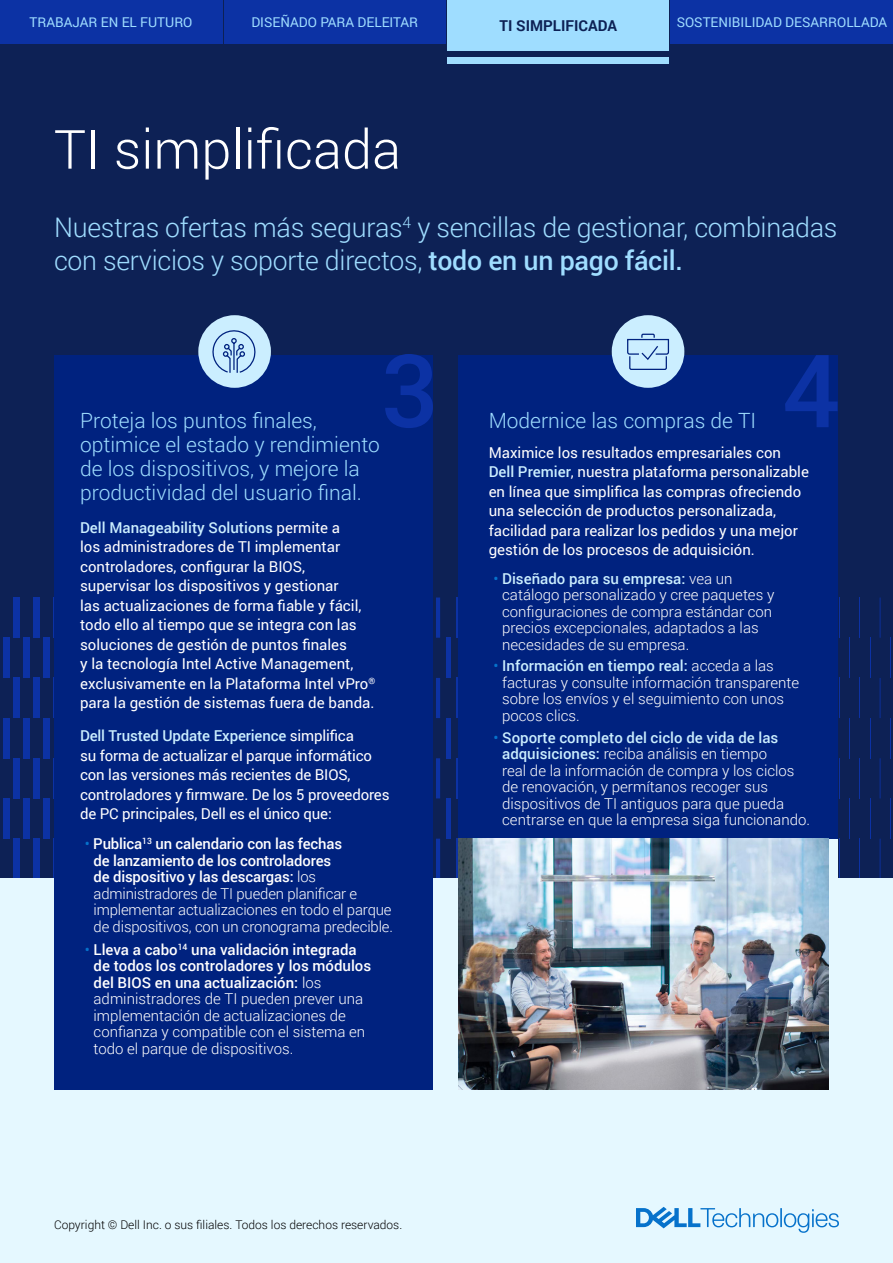
<style>
.page{position:relative;width:893px;height:1263px;background:#fff}
.page>*{position:absolute;margin:0;border:0;box-sizing:border-box;transform-origin:0 0}
.t1{font:300 54px "Roboto";color:#fff}
.t2{font:300 27px/32.4px "Roboto";letter-spacing:-.01em;color:#9fddff}
.t3{font:300 21px/24px "Roboto";color:#9fddff}
.t4{font:300 15px/16.5px "Roboto";color:#fff}
.t5{font:15px/19.5px "Roboto";color:#fff}
.t6{font:700 15px "Roboto";color:#0d2155}
.t7{font:13.5px "Roboto";color:#9fddff}
.t8{font:300 12px "Roboto";color:#000}
.s1{font-weight:500}
.s2{font-weight:500;color:#cbeeff}
.s3{font-weight:400;color:#0672cb}
</style>
<div class="page">
<div style="left:0;top:0;width:893px;height:879px;background:#0d2155"></div>
<hr style="left:839px;top:839px;width:1px;height:40px;background:#0c32a4">
<hr style="left:880px;top:839px;width:1px;height:40px;background:#0c32a4">
<div style="left:33px;top:839px;width:7px;height:40px;background:#0c32a4"></div>
<hr style="left:436px;top:839px;width:4px;height:40px;background:#0c32a4">
<hr style="left:859px;top:839px;width:1px;height:40px;background:#0c32a4">
<div style="left:13px;top:839px;width:6px;height:40px;background:#0c32a4"></div>
<div style="left:53px;top:839px;width:7px;height:40px;background:#0c32a4"></div>
<hr style="left:456px;top:839px;width:4px;height:40px;background:#0c32a4">
<hr style="left:849px;top:798px;width:1px;height:41px;background:#0c32a4">
<hr style="left:890px;top:798px;width:1px;height:41px;background:#0c32a4">
<div style="left:3px;top:798px;width:6px;height:41px;background:#0c32a4"></div>
<div style="left:43px;top:798px;width:7px;height:41px;background:#0c32a4"></div>
<hr style="left:446px;top:798px;width:4px;height:41px;background:#0c32a4">
<hr style="left:870px;top:798px;width:1px;height:41px;background:#0c32a4">
<div style="left:23px;top:798px;width:6px;height:41px;background:#0c32a4"></div>
<hr style="left:839px;top:758px;width:1px;height:40px;background:#0c32a4">
<hr style="left:880px;top:758px;width:1px;height:40px;background:#0c32a4">
<div style="left:33px;top:758px;width:7px;height:40px;background:#0c32a4"></div>
<hr style="left:436px;top:758px;width:4px;height:40px;background:#0c32a4">
<hr style="left:859px;top:758px;width:1px;height:40px;background:#0c32a4">
<div style="left:13px;top:758px;width:6px;height:40px;background:#0c32a4"></div>
<div style="left:53px;top:758px;width:7px;height:40px;background:#0c32a4"></div>
<hr style="left:456px;top:758px;width:4px;height:40px;background:#0c32a4">
<hr style="left:849px;top:718px;width:1px;height:40px;background:#0c32a4">
<hr style="left:890px;top:718px;width:1px;height:40px;background:#0c32a4">
<div style="left:3px;top:718px;width:6px;height:40px;background:#0c32a4"></div>
<div style="left:43px;top:718px;width:7px;height:40px;background:#0c32a4"></div>
<hr style="left:446px;top:718px;width:4px;height:40px;background:#0c32a4">
<hr style="left:870px;top:718px;width:1px;height:40px;background:#0c32a4">
<div style="left:23px;top:718px;width:6px;height:40px;background:#0c32a4"></div>
<hr style="left:839px;top:678px;width:1px;height:40px;background:#0c32a4">
<hr style="left:880px;top:678px;width:1px;height:40px;background:#0c32a4">
<div style="left:33px;top:678px;width:7px;height:40px;background:#0c32a4"></div>
<hr style="left:436px;top:678px;width:4px;height:40px;background:#0c32a4">
<hr style="left:859px;top:678px;width:1px;height:40px;background:#0c32a4">
<div style="left:13px;top:678px;width:6px;height:40px;background:#0c32a4"></div>
<div style="left:53px;top:678px;width:7px;height:40px;background:#0c32a4"></div>
<hr style="left:456px;top:678px;width:4px;height:40px;background:#0c32a4">
<hr style="left:849px;top:638px;width:1px;height:40px;background:#0c32a4">
<hr style="left:890px;top:638px;width:1px;height:40px;background:#0c32a4">
<div style="left:3px;top:638px;width:6px;height:40px;background:#0c32a4"></div>
<div style="left:43px;top:638px;width:7px;height:40px;background:#0c32a4"></div>
<hr style="left:446px;top:638px;width:4px;height:40px;background:#0c32a4">
<hr style="left:870px;top:638px;width:1px;height:40px;background:#0c32a4">
<div style="left:23px;top:638px;width:6px;height:40px;background:#0c32a4"></div>
<hr style="left:839px;top:597px;width:1px;height:41px;background:#0c32a4">
<hr style="left:880px;top:597px;width:1px;height:41px;background:#0c32a4">
<div style="left:33px;top:597px;width:7px;height:41px;background:#0c32a4"></div>
<hr style="left:436px;top:597px;width:4px;height:41px;background:#0c32a4">
<hr style="left:859px;top:597px;width:1px;height:41px;background:#0c32a4">
<div style="left:13px;top:597px;width:6px;height:41px;background:#0c32a4"></div>
<div style="left:53px;top:597px;width:7px;height:41px;background:#0c32a4"></div>
<hr style="left:456px;top:597px;width:4px;height:41px;background:#0c32a4">
<div style="left:0;top:879px;width:893px;height:384px;background:#e5f8ff"></div>
<div style="left:54px;top:355px;width:379px;height:734px;background:#00227f"></div>
<div style="left:458px;top:355px;width:379px;height:603px;background:#00227f"></div>
<div style="left:458px;top:839px;width:379px;height:250px;background:#e5f8ff"></div>
<img style="left:458px;top:839px;width:371px;height:250px">
<div style="left:612px;top:315px;width:72px;height:73px;background:#cbeeff;border-radius:50%"></div>
<div style="left:198px;top:315px;width:73px;height:73px;background:#cbeeff;border-radius:50%"></div>
<svg style="left:212px;top:330px;width:44px;height:43px"></svg>
<svg style="left:627px;top:333px;width:43px;height:37px"></svg>
<svg style="left:385px;top:354px;width:48px;height:74px"></svg>
<svg style="left:785px;top:355px;width:52px;height:72px"></svg>
<svg style="left:636px;top:1207px;width:203px;height:26px"></svg>
<div style="left:447px;top:57px;width:222px;height:7px;background:#9fddff"></div>
<div style="left:447px;top:0;width:222px;height:50px;background:#9fddff"></div>
<div style="left:0;top:0;width:222px;height:44px;background:#0c32a4"></div>
<div style="left:224px;top:0;width:221px;height:44px;background:#0c32a4"></div>
<div style="left:671px;top:0;width:222px;height:44px;background:#0c32a4"></div>
<p class="t7" style="left:30px;top:13px;width:164px">TRABAJAR EN EL FUTURO</p>
<p class="t7" style="left:251px;top:13px;width:168px">DISEÑADO PARA DELEITAR</p>
<p class="t6" style="left:499px;top:15px;width:119px">TI SIMPLIFICADA</p>
<p class="t7" style="left:677px;top:13px;width:212px">SOSTENIBILIDAD DESARROLLADA</p>
<h1 class="t1" style="left:54px;top:112px;width:349px">TI simplificada</h1>
<h2 class="t2" style="left:54px;top:211px;width:785px">Nuestras ofertas más seguras<sup>4</sup> y sencillas de gestionar, combinadas con servicios y soporte directos, <span class="s1">todo en un pago fácil.</span></h2>
<h3 class="t3" style="left:80px;top:407px;width:301px">Proteja los puntos finales, optimice el estado y rendimiento de los dispositivos, y mejore la productividad del usuario final.</h3>
<p class="t5" style="left:80px;top:517px;width:297px"><span class="s2">Dell Manageability Solutions</span> permite a<br>los administradores de TI implementar controladores, configurar la BIOS, supervisar los dispositivos y gestionar<br>las actualizaciones de forma fiable y fácil, todo ello al tiempo que se integra con las soluciones de gestión de puntos finales<br>y la tecnología Intel Active Management, exclusivamente en la Plataforma Intel vPro<sup>® </sup>para la gestión de sistemas fuera de banda.</p>
<p class="t5" style="left:80px;top:725px;width:311px"><span class="s2">Dell Trusted Update Experience</span> simplifica<br>su forma de actualizar el parque informático con las versiones más recientes de BIOS, controladores y firmware. De los 5 proveedores de PC principales, Dell es el único que:</p>
<p class="t4" style="left:94px;top:835px;width:301px;text-indent:-9px"><span class="s3">•</span> <span class="s1">Publica</span><sup>13</sup> <span class="s1">un calendario con las fechas<br>de lanzamiento de los controladores<br>de dispositivo y las descargas:</span> los administradores de TI pueden planificar e implementar actualizaciones en todo el parque de dispositivos, con un cronograma predecible.</p>
<p class="t4" style="left:94px;top:941px;width:279px;text-indent:-9px"><span class="s3">•</span> <span class="s1">Lleva a cabo</span><sup>14</sup> <span class="s1">una validación integrada de todos los controladores y los módulos del BIOS en una actualización:</span> los administradores de TI pueden prever una implementación de actualizaciones de confianza y compatible con el sistema en todo el parque de dispositivos.</p>
<p class="t8" style="left:54px;top:1217px;width:350px">Copyright © Dell Inc. o sus filiales. Todos los derechos reservados.</p>
<h3 class="t3" style="left:489px;top:407px;width:269px">Modernice las compras de TI</h3>
<p class="t5" style="left:489px;top:442px;width:322px">Maximice los resultados empresariales con <span class="s2">Dell Premier</span>, nuestra plataforma personalizable en línea que simplifica las compras ofreciendo una selección de productos personalizada, facilidad para realizar los pedidos y una mejor gestión de los procesos de adquisición.</p>
<p class="t4" style="left:502px;top:569px;width:274px;text-indent:-9px"><span class="s3">•</span> <span class="s2">Diseñado para su empresa:</span> vea un catálogo personalizado y cree paquetes y configuraciones de compra estándar con precios excepcionales, adaptados a las necesidades de su empresa.</p>
<p class="t4" style="left:502px;top:657px;width:299px;text-indent:-9px"><span class="s3">•</span> <span class="s2">Información en tiempo real:</span> acceda a las facturas y consulte información transparente sobre los envíos y el seguimiento con unos pocos clics.</p>
<p class="t4" style="left:502px;top:728px;width:309px;text-indent:-9px"><span class="s3">•</span> <span class="s2">Soporte completo del ciclo de vida de las adquisiciones:</span> reciba análisis en tiempo<br>real de la información de compra y los ciclos de renovación, y permítanos recoger sus dispositivos de TI antiguos para que pueda centrarse en que la empresa siga funcionando.</p>
</div>
